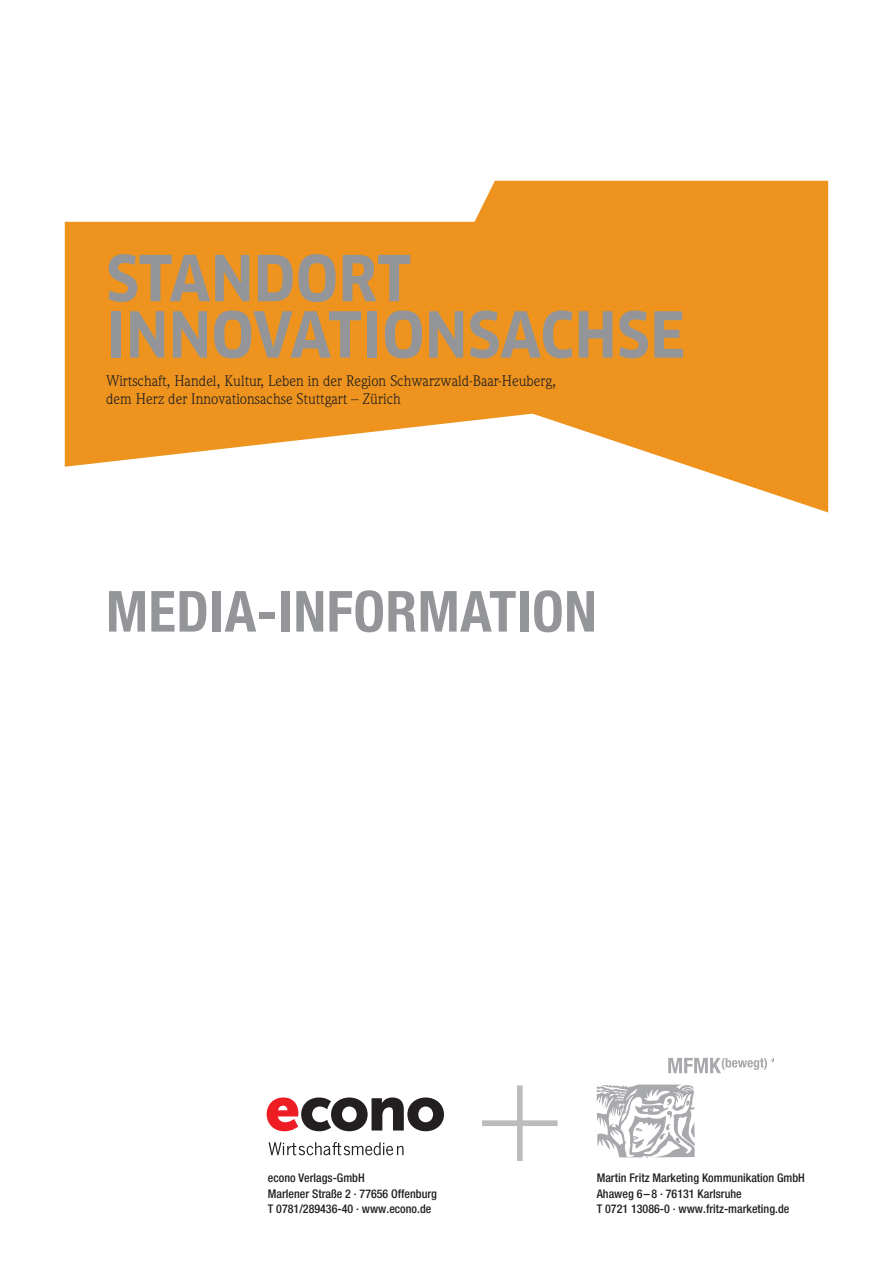
<style>
.page{position:relative;width:893px;height:1263px;background:#fff}
.page>*{position:absolute;margin:0;border:0;box-sizing:border-box;transform-origin:0 0}
.t1{font:100 150px "Helvetica Neue LT Std";color:#bbbdbd}
.t2{font:700 61.8px/56.4px "Clan Pro Narr";letter-spacing:.01em;color:#939598}
.t3{font:700 condensed 56.7px "Helvetica Neue LT Std";letter-spacing:.01em;color:#939598}
.t4{font:15px/18px "Weidemann Std";color:#231f20}
.t5{font:500 condensed 12px/15.3px "Helvetica Neue LT Std";color:#231f20}
</style>
<div class="page">
<svg style="left:65px;top:222px;width:336px;height:245px;background:#ef9c2f"></svg>
<svg style="left:401px;top:181px;width:427px;height:331px;fill:#ee941e"></svg>
<svg style="left:668px;top:1058px;width:106px;height:15px"></svg>
<svg style="left:597px;top:1084px;width:98px;height:74px"></svg>
<svg style="left:269px;top:1142px;width:134px;height:13px"></svg>
<svg style="left:267px;top:1097px;width:177px;height:34px"></svg>
<h2 class="t2" style="left:106px;top:251px;width:580px">STANDORT<br>INNOVATIONSACHSE</h2>
<p class="t4" style="left:106px;top:372px;width:451px">Wirtschaft, Handel, Kultur, Leben in der Region Schwarzwald-Baar-Heuberg, dem Herz der Innovationsachse Stuttgart – Zürich</p>
<h3 class="t3" style="left:106px;top:577px;width:492px">MEDIA-INFORMATION</h3>
<p class="t5" style="left:268px;top:1170px;width:171px">econo Verlags-GmbH<br>Marlener Straße 2 · 77656 Offenburg<br>T 0781/289436-40 · www.econo.de</p>
<h1 class="t1" style="left:475px;top:1022px;width:91px">+</h1>
<p class="t5" style="left:597px;top:1170px;width:210px">Martin Fritz Marketing Kommunikation GmbH<br>Ahaweg 6 –8 · 76131 Karlsruhe<br>T 0721 13086-0 · www.fritz-marketing.de</p>
</div>
